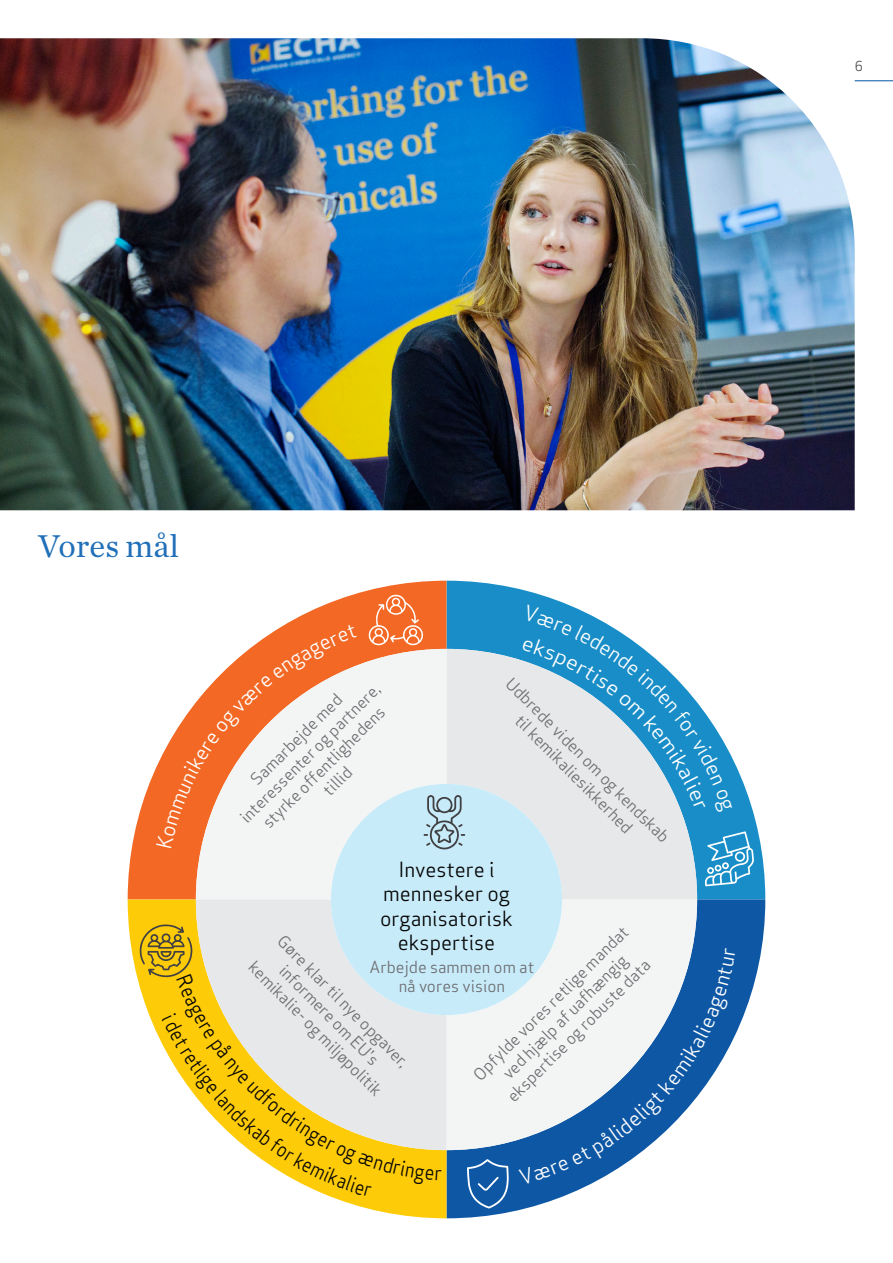
<style>
.page{position:relative;width:893px;height:1263px;background:#fff}
.page>*{position:absolute;margin:0;border:0;box-sizing:border-box;transform-origin:0 0}
.ch1_heading_1{font:33px "Chronicle Text G1";color:#206fb8}
.t1{font:20.55px/24.6px "Apex Sans";color:#050504;text-align:center}
.t2{font:16.2px/19.5px "Apex Sans";color:#6d6e71;text-align:center}
.t3{font:13.5px "Apex Sans";color:#4b4c4d}
</style>
<div class="page">
<hr style="left:855px;top:80px;width:38px;height:1px;background:#0057a3">
<img style="left:0;top:38px;width:855px;height:472px">
<svg style="left:446px;top:581px;width:319px;height:318px"></svg>
<div style="left:446px;top:649px;width:251px;height:250px;background:#e7e8e9"></div>
<svg style="left:128px;top:581px;width:318px;height:318px"></svg>
<div style="left:196px;top:649px;width:250px;height:250px;background:#f3f5f5"></div>
<svg style="left:446px;top:899px;width:319px;height:319px"></svg>
<div style="left:446px;top:899px;width:251px;height:251px;background:#f3f5f5"></div>
<svg style="left:128px;top:899px;width:318px;height:319px"></svg>
<div style="left:196px;top:899px;width:250px;height:251px;background:#e7e8e9"></div>
<div style="left:331px;top:784px;width:231px;height:231px;background:#c8ebfa;border-radius:50%"></div>
<svg style="left:424px;top:795px;width:41px;height:55px"></svg>
<svg style="left:705px;top:831px;width:49px;height:55px;background:#4fa8d5"></svg>
<svg style="left:369px;top:594px;width:55px;height:52px;background:#f4844d"></svg>
<svg style="left:467px;top:1159px;width:42px;height:49px;background:#3270b1"></svg>
<svg style="left:156px;top:624px;width:201px;height:224px"></svg>
<svg style="left:140px;top:924px;width:301px;height:273px"></svg>
<svg style="left:522px;top:605px;width:210px;height:208px"></svg>
<svg style="left:519px;top:948px;width:217px;height:237px"></svg>
<p class="ch1_heading_1" style="left:38px;top:521px;width:142px">Vores mål</p>
<p class="t2" style="left:221px;top:798px;width:196px;rotate:-45deg">Samarbejde med interessenter og partnere, styrke offentlighedens tillid</p>
<p class="t2" style="left:516px;top:673px;width:226px;rotate:45deg">U dbrede viden om og kendskab til kemikaliesikkerhed</p>
<p class="t1" style="left:380px;top:855px;width:134px">Investere i mennesker og organisatorisk ekspertise</p>
<p class="t2" style="left:468px;top:1069px;width:212px;rotate:-45deg">Opfylde vores retlige mandat ved hjælp af uafhængig ekspertise og robuste data</p>
<p class="t2" style="left:288px;top:930px;width:184px;rotate:45deg">Gøre klar til nye opgaver,</p>
<p class="t2" style="left:369px;top:956px;width:166px">Arbejde sammen om at nå vores vision</p>
<p class="t2" style="left:259px;top:956px;width:183px;rotate:45deg">kemikalie- og miljøpolitik</p>
<p class="t2" style="left:290px;top:960px;width:135px;rotate:45deg">informere om EU 's</p>
<p class="t3" style="left:855px;top:55px;width:10px">6</p>
</div>
